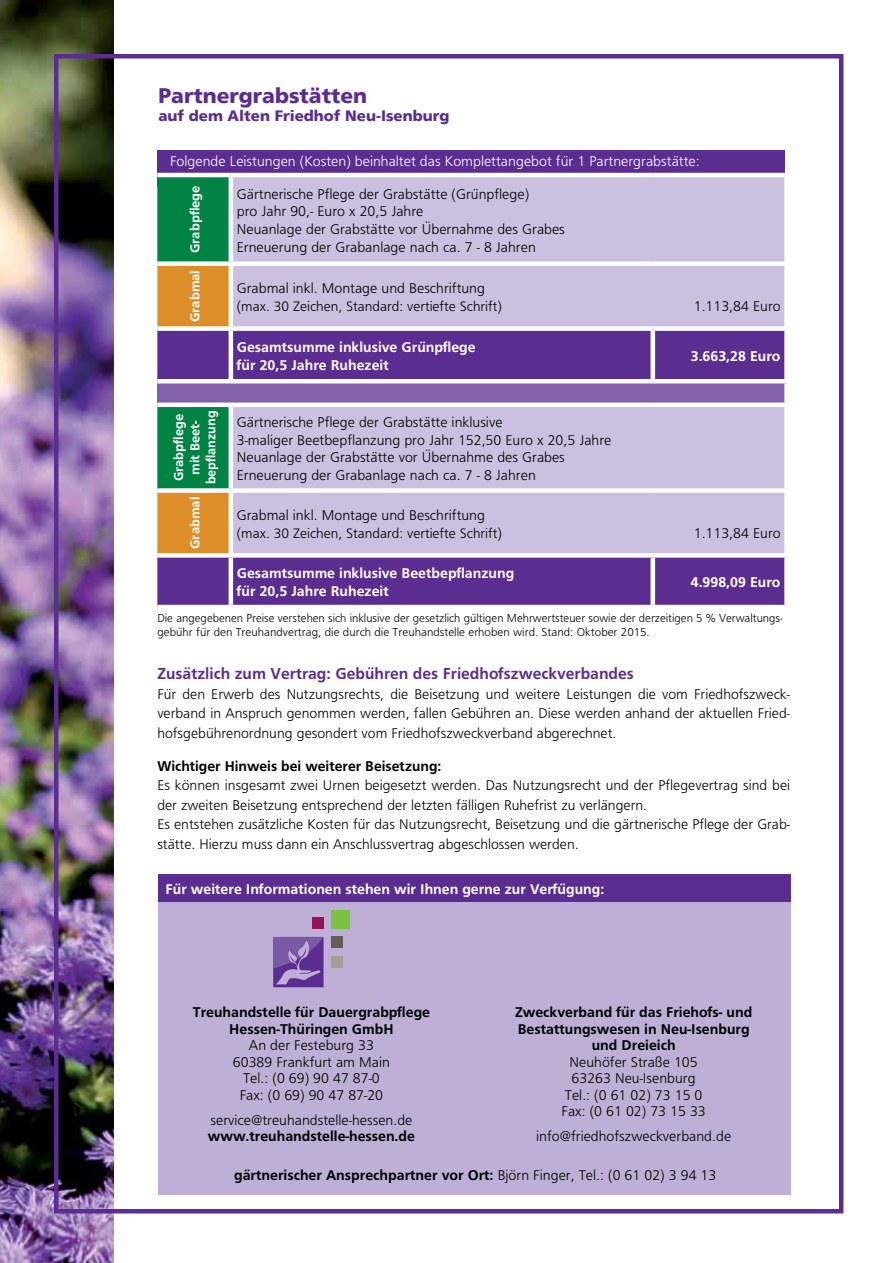
<style>
.page{position:relative;width:893px;height:1263px;background:#fff}
.page>*{position:absolute;margin:0;border:0;box-sizing:border-box;transform-origin:0 0}
.t1{font:900 21px "Frutiger LT";color:#5c2d91}
.t2{font:700 16.5px "Frutiger";color:#5c2d91}
.t3{font:900 15px "Frutiger LT";color:#5c2d91}
.t4{font:14.7px/16.5px "Frutiger";color:#000}
.t5{font:700 14.7px/16.5px "Frutiger";color:#000;text-align:center}
.t6{font:700 14.7px/17.7px "Frutiger";color:#fff}
.t7{font:14.7px "Frutiger";color:#fff}
.t8{font:14.25px "Frutiger";color:#000}
.t9{font:700 13.5px/16.2px "Frutiger";color:#fff;text-align:center}
.t10{font:12px/14.4px "Frutiger";color:#000}
.s1{font-size:14.7px}
.s2{font-weight:400}
</style>
<div class="page">
<img style="left:0;top:0;width:114px;height:1263px">
<div style="left:54px;top:54px;width:789px;height:1159px;border:4px solid #5c2d91"></div>
<div style="left:158px;top:899px;width:633px;height:296px;background:#beafd6"></div>
<div style="left:158px;top:874px;width:633px;height:28px;background:#5c2d91"></div>
<svg style="left:273px;top:937px;width:51px;height:50px"></svg>
<div style="left:332px;top:911px;width:18px;height:18px;background:#7bc242"></div>
<div style="left:332px;top:937px;width:11px;height:11px;background:#655c55"></div>
<div style="left:332px;top:957px;width:11px;height:11px;background:#a59d98"></div>
<div style="left:312px;top:917px;width:12px;height:12px;background:#961257"></div>
<div style="left:157px;top:150px;width:628px;height:37px;background:#5c2d91"></div>
<div style="left:233px;top:177px;width:551px;height:149px;background:#cbc0df"></div>
<svg style="left:157px;top:177px;width:72px;height:149px;background:#5e883a"></svg>
<svg style="left:157px;top:331px;width:627px;height:274px;background:#9781b4"></svg>
<div style="left:157px;top:381px;width:630px;height:24px;background:#8162aa"></div>
<hr style="left:157px;top:173px;width:74px;height:4px;background:#fff">
<hr style="left:231px;top:173px;width:422px;height:4px;background:#fff">
<hr style="left:229px;top:177px;width:4px;height:84px;background:#fff">
<hr style="left:653px;top:173px;width:136px;height:4px;background:#fff">
<div style="left:784px;top:177px;width:5px;height:84px;background:#fff"></div>
<div style="left:157px;top:261px;width:74px;height:5px;background:#fff"></div>
<div style="left:231px;top:261px;width:422px;height:5px;background:#fff"></div>
<div style="left:653px;top:261px;width:136px;height:5px;background:#fff"></div>
<hr style="left:229px;top:331px;width:4px;height:48px;background:#fff">
<hr style="left:651px;top:331px;width:4px;height:48px;background:#fff">
<hr style="left:157px;top:379px;width:74px;height:4px;background:#fff">
<hr style="left:231px;top:379px;width:422px;height:4px;background:#fff">
<hr style="left:653px;top:379px;width:136px;height:4px;background:#fff">
<div style="left:784px;top:383px;width:5px;height:20px;background:#fff"></div>
<hr style="left:157px;top:403px;width:74px;height:4px;background:#fff">
<hr style="left:231px;top:403px;width:422px;height:4px;background:#fff">
<hr style="left:229px;top:407px;width:4px;height:81px;background:#fff">
<hr style="left:653px;top:403px;width:136px;height:4px;background:#fff">
<div style="left:157px;top:488px;width:74px;height:5px;background:#fff"></div>
<div style="left:231px;top:488px;width:422px;height:5px;background:#fff"></div>
<hr style="left:229px;top:493px;width:4px;height:60px;background:#fff">
<div style="left:653px;top:488px;width:136px;height:5px;background:#fff"></div>
<div style="left:157px;top:553px;width:74px;height:5px;background:#fff"></div>
<div style="left:231px;top:553px;width:422px;height:5px;background:#fff"></div>
<hr style="left:229px;top:558px;width:4px;height:47px;background:#fff">
<div style="left:653px;top:553px;width:136px;height:5px;background:#fff"></div>
<hr style="left:651px;top:558px;width:4px;height:47px;background:#fff">
<h1 class="t1" style="left:158px;top:83px;width:210px">Partnergrabstätten</h1>
<p class="t3" style="left:158px;top:107px;width:292px">auf dem Alten Friedhof Neu-Isenburg</p>
<p class="t7" style="left:170px;top:153px;width:531px">Folgende Leistungen (Kosten) beinhaltet das Komplettangebot für 1 Partnergrabstätte:</p>
<p class="t9" style="left:187px;top:253px;width:69px;rotate:-90deg">Grabpflege</p>
<p class="t4" style="left:237px;top:185px;width:330px;line-height:17.7px">Gärtnerische Pflege der Grabstätte (Grünpflege)<br>pro Jahr 90,- Euro x 20,5 Jahre<br>Neuanlage der Grabstätte vor Übernahme des Grabes Erneuerung der Grabanlage nach ca. 7 - 8 Jahren</p>
<p class="t9" style="left:187px;top:322px;width:53px;rotate:-90deg">Grabmal</p>
<p class="t4" style="left:237px;top:280px;width:250px">Grabmal inkl. Montage und Beschriftung</p>
<p class="t8" style="left:237px;top:298px;width:267px"><span class="s1">(</span>max. 30 Zeichen, Standard: vertiefte Schrift<span class="s1">)</span></p>
<p class="t4" style="left:694px;top:297px;width:88px">1.113,84 Euro</p>
<p class="t6" style="left:237px;top:338px;width:240px">Gesamtsumme inklusive Grünpflege für 20,5 Jahre Ruhezeit</p>
<p class="t6" style="left:691px;top:347px;width:91px">3.663,28 Euro</p>
<p class="t9" style="left:170px;top:484px;width:75px;rotate:-90deg">Grabpflege mit Beet&shy;bepflanzung</p>
<p class="t4" style="left:237px;top:413px;width:376px;line-height:17.7px">Gärtnerische Pflege der Grabstätte inklusive<br>3-maliger Beetbepflanzung pro Jahr 152,50 Euro x 20,5 Jahre Neuanlage der Grabstätte vor Übernahme des Grabes Erneuerung der Grabanlage nach ca. 7 - 8 Jahren</p>
<p class="t9" style="left:187px;top:549px;width:53px;rotate:-90deg">Grabmal</p>
<p class="t4" style="left:237px;top:507px;width:250px">Grabmal inkl. Montage und Beschriftung</p>
<p class="t8" style="left:237px;top:525px;width:267px"><span class="s1">(</span>max. 30 Zeichen, Standard: vertiefte Schrift<span class="s1">)</span></p>
<p class="t4" style="left:694px;top:524px;width:88px">1.113,84 Euro</p>
<p class="t6" style="left:237px;top:564px;width:279px">Gesamtsumme inklusive Beetbepflanzung für 20,5 Jahre Ruhezeit</p>
<p class="t6" style="left:691px;top:573px;width:91px">4.998,09 Euro</p>
<p class="t10" style="left:157px;top:611px;width:627px">Die angegebenen Preise verstehen sich inklusive der gesetzlich gültigen Mehrwertsteuer sowie der derzeitigen 5 % Verwaltungs&shy;gebühr für den Treuhandvertrag, die durch die Treuhandstelle erhoben wird. Stand: Oktober 2015.</p>
<p class="t2" style="left:157px;top:664px;width:478px">Zusätzlich zum Vertrag: Gebühren des Friedhofszweckverbandes</p>
<p class="t4" style="left:157px;top:684px;width:634px;line-height:19.5px;text-align:justify">Für den Erwerb des Nutzungsrechts, die Beisetzung und weitere Leistungen die vom Friedhofszweck&shy;verband in Anspruch genommen werden, fallen Gebühren an. Diese werden anhand der aktuellen Fried&shy;hofsgebührenordnung gesondert vom Friedhofszweckverband abgerechnet.</p>
<p class="t5" style="left:157px;top:757px;width:285px">Wichtiger Hinweis bei weiterer Beisetzung:</p>
<p class="t4" style="left:157px;top:775px;width:634px;line-height:19.5px">Es können insgesamt zwei Urnen beigesetzt werden. Das Nutzungsrecht und der Pflegevertrag sind bei der zweiten Beisetzung entsprechend der letzten fälligen Ruhefrist zu verlängern.<br>Es entstehen zusätzliche Kosten für das Nutzungsrecht, Beisetzung und die gärtnerische Pflege der Grab&shy;stätte. Hierzu muss dann ein Anschlussvertrag abgeschlossen werden.</p>
<p class="t6" style="left:166px;top:880px;width:440px">Für weitere Informationen stehen wir Ihnen gerne zur Verfügung:</p>
<p class="t5" style="left:193px;top:1004px;width:239px">Treuhandstelle für Dauergrabpflege<br>Hessen-Thüringen GmbH</p>
<p class="t4" style="left:233px;top:1037px;width:159px;text-align:center">An der Festeburg 33<br>60389 Frankfurt am Main<br>Tel.: (0 69) 90 47 87-0<br>Fax: (0 69) 90 47 87-20</p>
<p class="t4" style="left:210px;top:1111px;width:203px">service@treuhandstelle-hessen.de</p>
<p class="t5" style="left:208px;top:1128px;width:209px">www.treuhandstelle-hessen.de</p>
<p class="t5" style="left:515px;top:1004px;width:239px">Zweckverband für das Friehofs- und<br>Bestattungswesen in Neu-Isenburg und Dreieich</p>
<p class="t4" style="left:562px;top:1053px;width:146px;text-align:center">Neuhöfer Straße 105<br>63263 Neu-Isenburg<br>Tel.: (0 61 02) 73 15 0<br>Fax: (0 61 02) 73 15 33</p>
<p class="t4" style="left:536px;top:1128px;width:197px">info@friedhofszweckverband.de</p>
<p class="t5" style="left:234px;top:1167px;width:484px">gärtnerischer Ansprechpartner vor Ort: <span class="s2">Björn Finger, Tel.: (0 61 02) 3 94 13</span></p>
</div>
